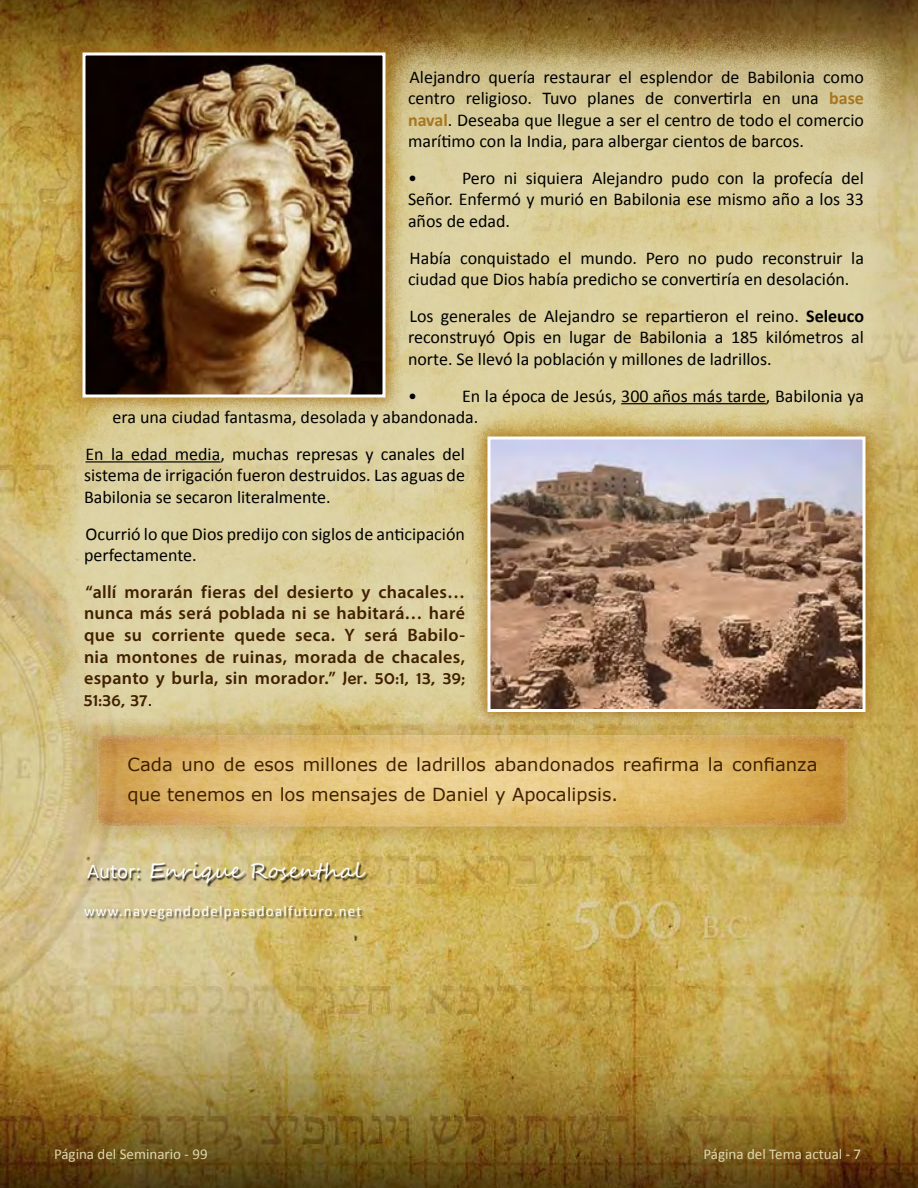
<style>
.page{position:relative;width:918px;height:1188px;background:#fff}
.page>*{position:absolute;margin:0;border:0;box-sizing:border-box;transform-origin:0 0}
.t1{font:21px "Segoe Script";color:#fff}
.t2{font:18px/21.6px "Calibri";color:#000;text-align:justify}
.t3{font:600 18px/21.6px "Myriad Pro";letter-spacing:.02em;color:#402000;text-align:justify}
.t4{font:18px/30px "Verdana";color:#402000}
.t5{font:18px "Berlin Sans FB";color:#402000}
.t6{font:15px "Calibri";color:#e0d8af}
.t7{font:15px "Calibri";letter-spacing:.08em;color:#fff}
.s1{font-weight:700;color:#a77621}
.s2{font-weight:700}
.s3{font-family:"Berlin Sans FB";font-weight:400}
.s4{font-family:"Calibri";color:#000}
.s5{font-family:"Calibri"}
</style>
<div class="page">
<img style="left:0;top:0;width:918px;height:1188px">
<div style="left:40px;top:26px;width:868px;height:726px;background:#e0d8af;opacity:.79"></div>
<hr style="left:621px;top:403px;width:145px;height:1px;background:#000">
<hr style="left:86px;top:461px;width:134px;height:2px;background:#000">
<div style="left:80px;top:718px;width:785px;height:126px;background:#a77621;opacity:.85"></div>
<div style="left:84px;top:724px;width:777px;height:105px;background:#fff;opacity:.75"></div>
<div style="left:65px;top:35px;width:338px;height:380px;background:#a77621;opacity:.85"></div>
<img style="left:86px;top:56px;width:296px;height:338px">
<div style="left:82px;top:52px;width:304px;height:346px;border:3px solid #fff"></div>
<div style="left:470px;top:419px;width:413px;height:311px;background:#a77621;opacity:.85"></div>
<img style="left:492px;top:440px;width:370px;height:268px">
<div style="left:488px;top:436px;width:378px;height:276px;border:3px solid #fff"></div>
<div style="left:85px;top:907px;width:278px;height:15px;background:#000;opacity:.5"></div>
<div style="left:87px;top:864px;width:282px;height:23px;background:#000;opacity:.75"></div>
<p class="t2" style="left:408px;top:66px;width:458px">Alejandro quería restaurar el esplendor de Babilonia como centro religioso. Tuvo planes de convertirla en una <span class="s1">base naval</span>. Deseaba que llegue a ser el centro de todo el comercio marítimo con la India, para albergar cientos de barcos.</p>
<p class="t2" style="left:408px;top:167px;width:10px">•</p>
<p class="t2" style="left:408px;top:167px;width:458px;text-indent:54px">Pero ni siquiera Alejandro pudo con la profecía del Señor. Enfermó y murió en Babilonia ese mismo año a los 33 años de edad.</p>
<p class="t2" style="left:408px;top:247px;width:457px">Había conquistado el mundo. Pero no pudo reconstruir la ciudad que Dios había predicho se convertiría en desolación.</p>
<p class="t2" style="left:408px;top:305px;width:457px">Los generales de Alejandro se repartieron el reino. <span class="s2">Seleuco </span>reconstruyó Opis en lugar de Babilonia a 185 kilómetros al norte. Se llevó la población y millones de ladrillos.</p>
<p class="t2" style="left:408px;top:385px;width:10px">•</p>
<p class="t2" style="left:113px;top:385px;width:753px;text-indent:349px">En la época de Jesús, 300 años más tarde, Babilonia ya era una ciudad fantasma, desolada y abandonada.</p>
<p class="t2" style="left:84px;top:443px;width:382px">En la edad media, muchas represas y canales del sistema de irrigación fueron destruidos. Las aguas de Babilonia se secaron literalmente.</p>
<p class="t2" style="left:84px;top:523px;width:382px">Ocurrió lo que Dios predijo con siglos de anticipación perfectamente.</p>
<p class="t3" style="left:84px;top:581px;width:383px">“allí morarán fieras del desierto y chacales… nunca más será poblada ni se habitará… haré que su corriente quede seca. Y será Babilo&shy;nia montones de ruinas, morada de chacales, espanto y burla, sin morador.” <span class="s3">Jer. 50:1, 13, 39;</span></p>
<p class="t5" style="left:84px;top:690px;width:70px">51:36, 37<span class="s4">.</span></p>
<p class="t4" style="left:128px;top:750px;width:692px">Cada uno de esos millones de ladrillos abandonados reafirma la confianza que tenemos en los mensajes de Daniel y Apocalipsis.</p>
<p class="t1" style="left:87px;top:854px;width:278px"><span class="s5">Autor:</span> Enrique Rosenthal</p>
<p class="t7" style="left:84px;top:902px;width:279px">www.navegandodelpasadoalfuturo.net</p>
<p class="t6" style="left:54px;top:1144px;width:155px">Página del Seminario - 99</p>
<p class="t6" style="left:704px;top:1144px;width:159px">Página del Tema actual - 7</p>
</div>
